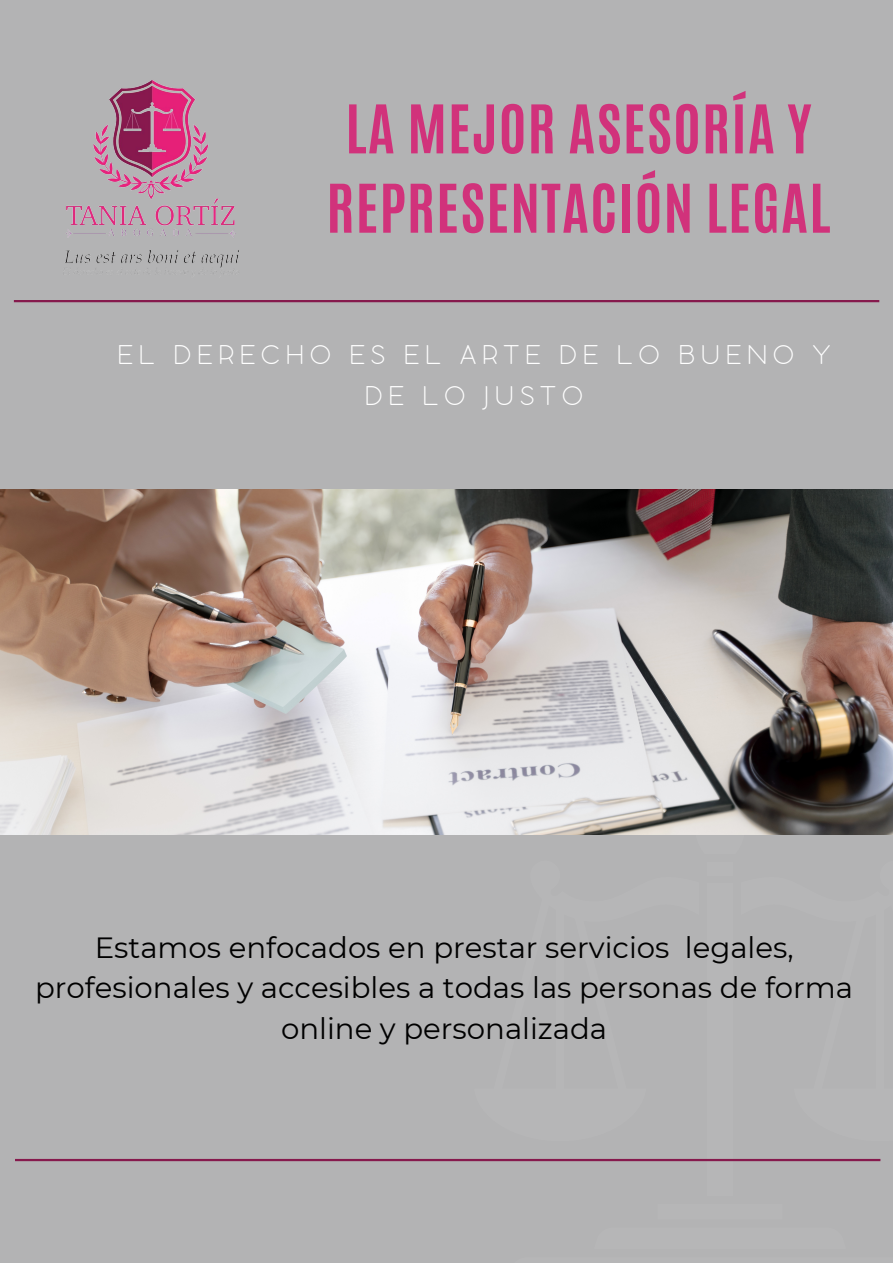
<style>
.page{position:relative;width:893px;height:1263px;background:#b3b3b4}
.page>*{position:absolute;margin:0;border:0;box-sizing:border-box;transform-origin:0 0}
.t1{font:700 57px/79.3px "Antonio";letter-spacing:.02em;color:#d1327b;text-align:center}
.t2{font:100 30px/41.6px "Bubbleboddy Neue";letter-spacing:.2em;color:#fff;text-align:center}
.t3{font:29.17px/40.5px "Montserrat";color:#000;text-align:center}
</style>
<div class="page">
<hr style="left:14px;top:300px;width:865px;height:2px;background:#861a4d">
<hr style="left:15px;top:1159px;width:865px;height:2px;background:#861a4d">
<img style="left:0;top:490px;width:893px;height:345px">
<img style="left:65px;top:80px;width:174px;height:194px">
<h1 class="t1" style="left:326px;top:90px;width:505px">LA MEJOR ASESORÍA Y<br>REPRESENTACIÓN LEGAL</h1>
<p class="t2" style="left:118px;top:335px;width:714px">EL DERECHO ES EL ARTE DE LO BUENO Y<br>DE LO JUSTO</p>
<p class="t3" style="left:35px;top:927px;width:819px">Estamos enfocados en prestar servicios legales, profesionales y accesibles a todas las personas de forma online y personalizada</p>
</div>
